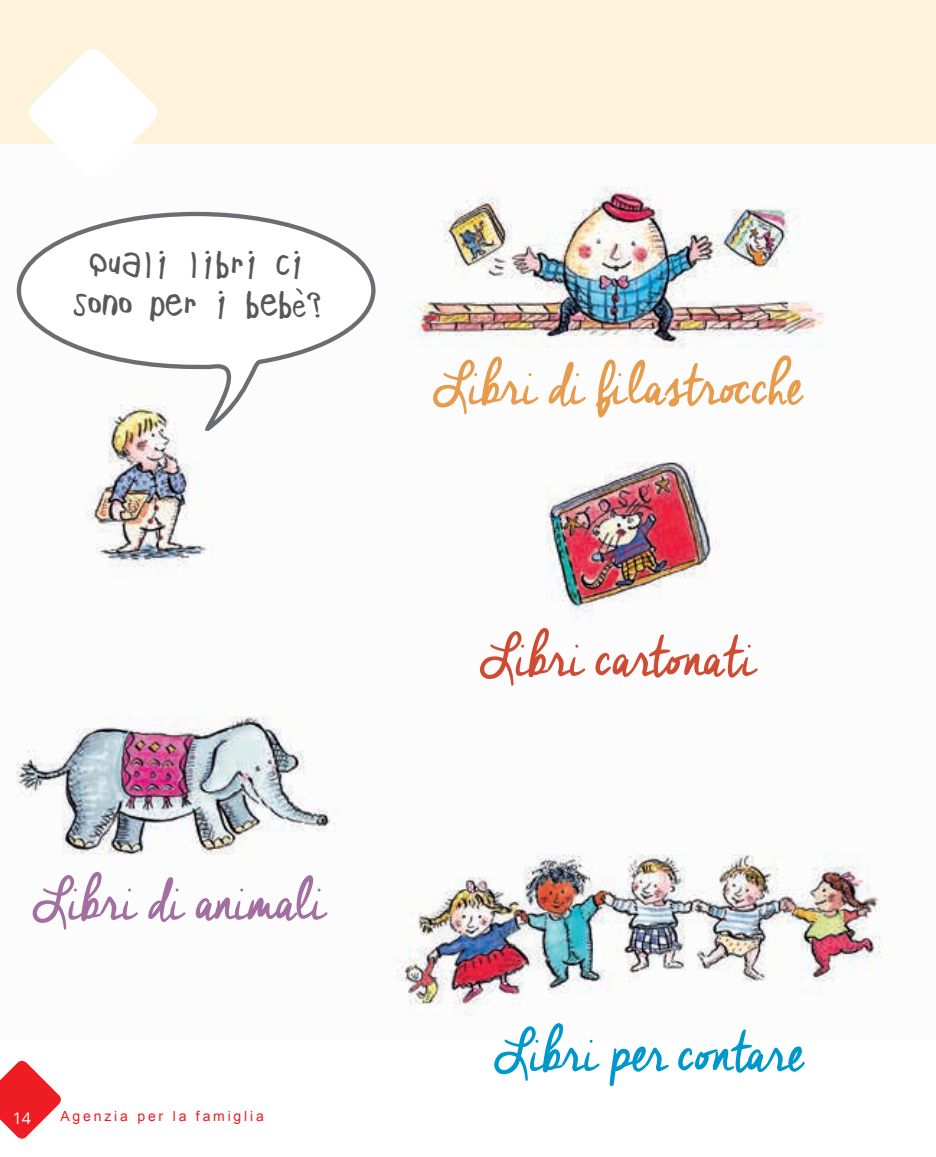
<style>
.page{position:relative;width:936px;height:1157px;background:#fff}
.page>*{position:absolute;margin:0;border:0;box-sizing:border-box;transform-origin:0 0}
.t1{font:72px "Cheddar Jack";letter-spacing:-.025em;color:#e79b4c}
.t2{font:72px "Cheddar Jack";letter-spacing:-.025em;color:#0098ca}
.t3{font:72px "Cheddar Jack";letter-spacing:-.025em;color:#ce4c34}
.t4{font:72px "Cheddar Jack";letter-spacing:-.025em;color:#a170a0}
.t5{font:33.4px/40px "Childs Play Age Seven";color:#57585a;text-align:center}
.t6{font:16px "Open Sans";color:#fff}
.t7{font:14px "Arial";letter-spacing:.2em;color:#ee1d23}
</style>
<div class="page">
<svg style="left:0;top:1060px;width:61px;height:79px"></svg>
<img style="left:0;top:143px;width:935px;height:873px">
<div style="left:0;top:0;width:935px;height:143px;background:#fef3da"></div>
<svg style="left:15px;top:210px;width:362px;height:223px"></svg>
<svg style="left:28px;top:49px;width:130px;height:129px"></svg>
<p class="t5" style="left:73px;top:245px;width:249px">Quali libri ci sono per i bebè?</p>
<h1 class="t4" style="left:33px;top:860px;width:295px">Libri di animali</h1>
<p class="t6" style="left:13px;top:1106px;width:20px">14</p>
<p class="t7" style="left:60px;top:1107px;width:205px">Agenzia per la famiglia</p>
<h1 class="t1" style="left:433px;top:345px;width:372px">Libri di filastrocche</h1>
<h1 class="t3" style="left:480px;top:616px;width:278px">Libri cartonati</h1>
<h1 class="t2" style="left:494px;top:1011px;width:312px">Libri per contare</h1>
</div>
